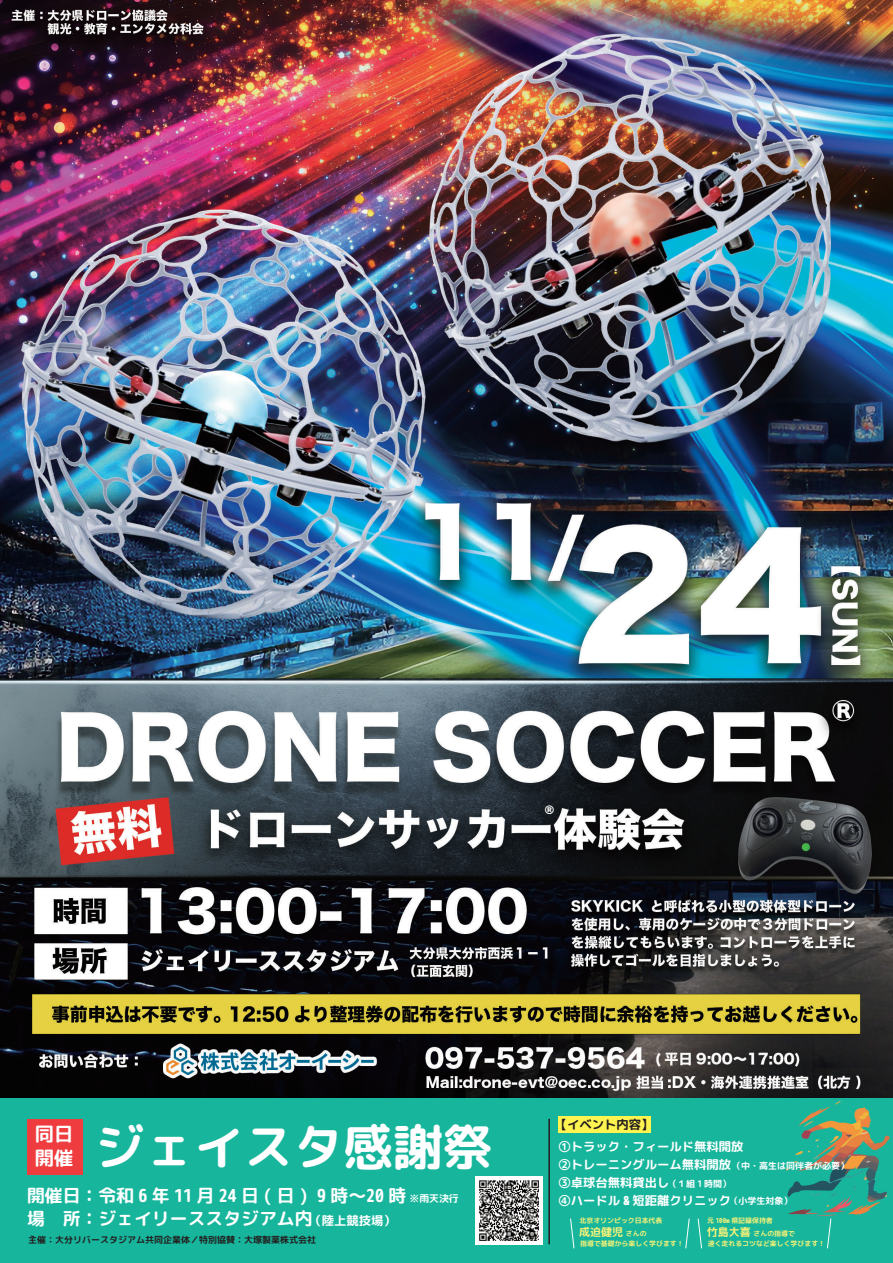
<style>
.page{position:relative;width:893px;height:1263px;background:#fff}
.page>*{position:absolute;margin:0;border:0;box-sizing:border-box;transform-origin:0 0}
.t1{font:49.65px "rounded mplus 1 m bold";color:#fff}
.t2{font:19.35px/23.9px "rounded mplus 1 m bold";color:#fff}
.t3{font:17.85px/22.2px "rounded mplus 1 m bold";color:#fff}
.t4{font:12.3px/18px "rounded mplus 1 m bold";color:#fff}
.t5{font:12.3px "rounded mplus 1 m bold";color:#231f20}
.t6{font:11.7px "rounded mplus 2 p heavy";color:#fff}
.t7{font:11.1px "rounded mplus 1 m bold";color:#f6f178}
.t8{font:9.9px "rounded mplus 1 m bold";color:#fff}
.t9{font:9px "rounded mplus 1 m bold";color:#231f20}
.t10{font:9px/17px "rounded mplus 1 m bold";color:#fff}
.t11{font:6.9px/12.6px "rounded mplus 1 m bold";color:#f6f178}
.s1{font-size:6.9px}
.s2{font-size:11.1px}
</style>
<div class="page">
<img style="left:0;top:0;width:893px;height:1099px">
<div style="left:0;top:1099px;width:893px;height:164px;background:#17b69c"></div>
<div style="left:27px;top:1119px;width:56px;height:55px;background:#ee3c3f"></div>
<hr style="left:548px;top:1119px;width:2px;height:125px;background:#231f20">
<div style="left:558px;top:1117px;width:92px;height:16px;background:#fff34f"></div>
<svg style="left:570px;top:1218px;width:5px;height:31px"></svg>
<svg style="left:685px;top:1218px;width:5px;height:31px"></svg>
<svg style="left:697px;top:1218px;width:5px;height:31px"></svg>
<svg style="left:786px;top:1101px;width:104px;height:148px"></svg>
<img style="left:476px;top:1177px;width:67px;height:67px">
<h3 class="t6" style="left:545px;top:802px;width:11px">®</h3>
<h1 class="t1" style="left:95px;top:1112px;width:399px">ジェイスタ感謝祭</h1>
<h3 class="t3" style="left:27px;top:1185px;width:381px">開催日：令和6年11月24日(日) 9時〜20時場　所：ジェイリーススタジアム内</h3>
<h3 class="t8" style="left:409px;top:1192px;width:51px">※雨天決行</h3>
<h2 class="t2" style="left:35px;top:1122px;width:40px">同日開催</h2>
<h3 class="t4" style="left:310px;top:1211px;width:88px">（陸上競技場）</h3>
<h3 class="t9" style="left:28px;top:1234px;width:290px">主催：大分リバースタジアム共同企業体／特別協賛：大塚製薬株式会社</h3>
<h3 class="t5" style="left:555px;top:1116px;width:100px">【イベント内容】</h3>
<h3 class="t4" style="left:559px;top:1137px;width:187px">①トラック・フィールド無料開放<br>②トレーニングルーム無料開放<br>③卓球台無料貸出し<br>④ハードル &amp; 短距離クリニック</h3>
<h3 class="t10" style="left:732px;top:1157px;width:118px">（中・高生は同伴者が必要）</h3>
<h3 class="t10" style="left:729px;top:1175px;width:64px;text-indent:-61px">（１組 1 時間）<br>（小学生対象）</h3>
<p class="t11" style="left:580px;top:1214px;width:84px">北京オリンピック日本代表</p>
<h3 class="t7" style="left:579px;top:1223px;width:69px">成迫健児<span class="s1">さんの</span></h3>
<p class="t11" style="left:580px;top:1237px;width:105px">指導で基礎から楽しく学びます！</p>
<p class="t11" style="left:707px;top:1214px;width:90px">元 100m 県記録保持者<br><span class="s2">竹島大喜</span>さんの指導で</p>
<p class="t11" style="left:708px;top:1237px;width:119px">速く走れるコツなど楽しく学びます！</p>
</div>
